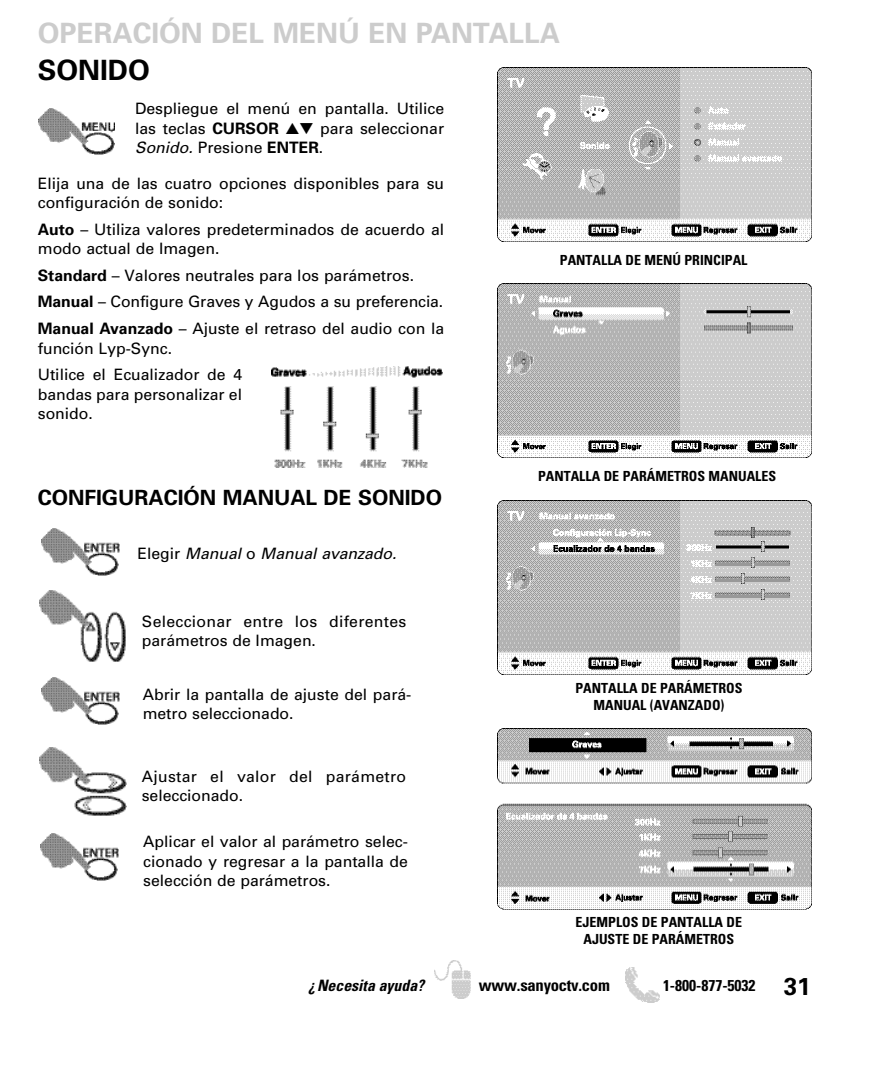
<style>
.page{position:relative;width:882px;height:1071px;background:#fff}
.page>*{position:absolute;margin:0;border:0;box-sizing:border-box;transform-origin:0 0}
.t1{font:700 28px "Univers";color:#ccc}
.t2{font:700 28px "Univers";color:#000}
.t3{font:700 21px "Univers";color:#000}
.t4{font:700 condensed 16.62px "Univers";letter-spacing:-.015em;color:#000}
.t5{font:15.75px/19.2px "Univers";color:#000}
.t6{font:15.75px/19.2px "Univers";letter-spacing:.02em;color:#000}
.t7{font:italic 15.75px "Univers";color:#000}
.t8{font:700 condensed 15.75px "Univers";color:#000}
.t9{font:italic 700 condensed 15.75px "Univers";color:#000}
.t10{font:700 condensed 14px/16.6px "Univers";color:#000;text-align:center}
.s1{font-weight:700}
.s2{font-style:italic}
.s3{font-style:normal}
.s4{font-stretch:normal;font-size:24.5px}
</style>
<div class="page">
<img style="left:435px;top:961px;width:36px;height:38px">
<img style="left:625px;top:967px;width:35px;height:35px">
<svg style="left:501px;top:67px;width:308px;height:1px"></svg>
<img style="left:498px;top:68px;width:314px;height:102px">
<img style="left:498px;top:170px;width:314px;height:72px">
<svg style="left:501px;top:283px;width:308px;height:1px"></svg>
<img style="left:498px;top:284px;width:314px;height:102px">
<img style="left:498px;top:386px;width:314px;height:72px">
<img style="left:498px;top:500px;width:314px;height:103px">
<img style="left:498px;top:603px;width:314px;height:72px">
<img style="left:498px;top:729px;width:314px;height:103px">
<img style="left:498px;top:832px;width:314px;height:77px">
<img style="left:39px;top:108px;width:76px;height:46px">
<img style="left:272px;top:366px;width:170px;height:101px">
<img style="left:41px;top:529px;width:78px;height:47px">
<img style="left:40px;top:833px;width:78px;height:47px">
<img style="left:41px;top:677px;width:78px;height:47px">
<img style="left:40px;top:590px;width:86px;height:72px">
<img style="left:40px;top:747px;width:86px;height:69px">
<h1 class="t1" style="left:38px;top:23px;width:524px">OPERACIÓN DEL MENÚ EN PANTALLA</h1>
<h1 class="t2" style="left:38px;top:60px;width:113px">SONIDO</h1>
<p class="t5" style="left:135px;top:101px;width:311px;text-align:justify">Despliegue el menú en pantalla. Utilice las teclas <span class="s1">CURSOR</span> ▲▼ para seleccionar <span class="s2">Sonido.</span> Presione <span class="s1">ENTER</span>.</p>
<p class="t5" style="left:38px;top:175px;width:408px">Elija una de las cuatro opciones disponibles para su configuración de sonido:</p>
<p class="t5" style="left:38px;top:221px;width:408px"><span class="s1">Auto</span> – Utiliza valores predeterminados de acuerdo al modo actual de Imagen.</p>
<p class="t5" style="left:38px;top:263px;width:408px;line-height:26.8px"><span class="s1">Standard</span> – Valores neutrales para los parámetros.<br><span class="s1">Manual</span> – Configure Graves y Agudos a su preferencia.<br><span class="s1">Manual Avanzado</span> – Ajuste el retraso del audio con la</p>
<p class="t5" style="left:38px;top:336px;width:206px;line-height:26.8px">función Lyp-Sync.<br>Utilice el Ecualizador de 4</p>
<p class="t5" style="left:38px;top:386px;width:206px">bandas para personalizar el sonido.</p>
<h2 class="t3" style="left:38px;top:490px;width:406px">CONFIGURACIÓN MANUAL DE SONIDO</h2>
<p class="t7" style="left:138px;top:548px;width:261px"><span class="s3">Elegir</span> Manual <span class="s3">o</span> Manual avanzado.</p>
<p class="t6" style="left:142px;top:613px;width:266px">Seleccionar entre los diferentes parámetros de Imagen.</p>
<p class="t5" style="left:143px;top:686px;width:270px">Abrir la pantalla de ajuste del pará&shy;metro seleccionado.</p>
<p class="t6" style="left:142px;top:768px;width:266px">Ajustar el valor del parámetro seleccionado.</p>
<p class="t5" style="left:143px;top:834px;width:266px;text-align:justify">Aplicar el valor al parámetro selec&shy;cionado y regresar a la pantalla de selección de parámetros.</p>
<p class="t10" style="left:560px;top:253px;width:189px">PANTALLA DE MENÚ PRINCIPAL</p>
<p class="t10" style="left:538px;top:469px;width:240px">PANTALLA DE PARÁMETROS MANUALES</p>
<p class="t10" style="left:576px;top:681px;width:169px">PANTALLA DE PARÁMETROS<br>MANUAL (AVANZADO)</p>
<p class="t10" style="left:576px;top:915px;width:168px">EJEMPLOS DE PANTALLA DE<br>AJUSTE DE PARÁMETROS</p>
<p class="t9" style="left:310px;top:980px;width:116px">¿Necesita ayuda?</p>
<p class="t4" style="left:479px;top:979px;width:133px">www.sanyoctv.com</p>
<p class="t8" style="left:663px;top:980px;width:149px">1-800-877-5032 <span class="s4">31</span></p>
</div>
